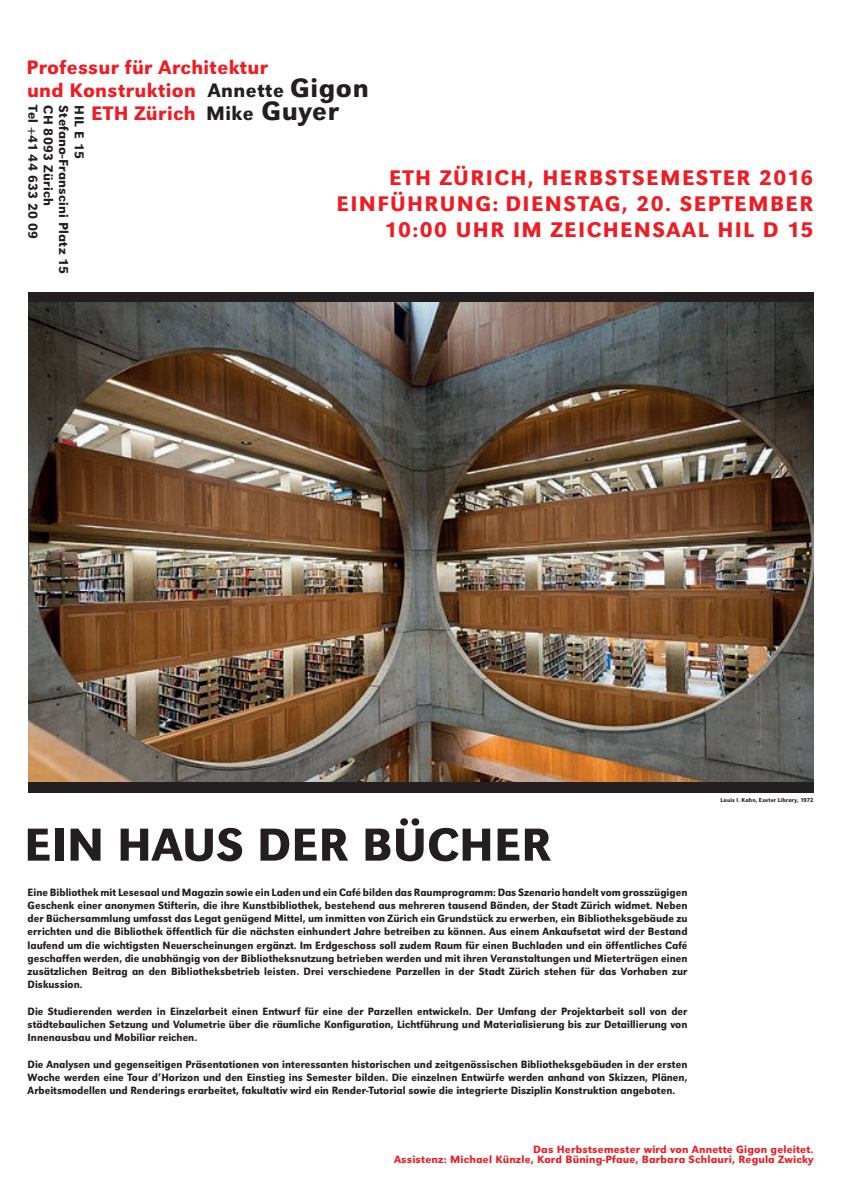
<style>
.page{position:relative;width:842px;height:1191px;background:#fff}
.page>*{position:absolute;margin:0;border:0;box-sizing:border-box;transform-origin:0 0}
.t1{font:48px "URW Grotesk T Medi Narr";color:#231f20;scale:1.06 1}
.t2{font:22px/26px "URW Grotesk T Medi Narr";letter-spacing:.06em;color:#ee1d23;text-align:right;scale:1.06 1}
.t3{font:20.3px "URW Grotesk T Medi Narr";letter-spacing:.015em;color:#ee1d23;scale:1.06 1}
.t4{font:13.5px "URW Grotesk T Medi Narr";letter-spacing:.015em;color:#231f20;scale:1.06 1}
.t5{font:11px/13.2px "URW Grotesk T Medi Narr";color:#231f20;text-align:justify}
.t6{font:11px/10px "URW Grotesk T Medi Narr";letter-spacing:.015em;color:#ee1d23;text-align:right;scale:1.06 1}
.t7{font:6px "URW Grotesk T Medi Narr";letter-spacing:.025em;color:#231f20}
.s1{color:#231f20}
.s2{font-size:27.5px;color:#231f20}
</style>
<div class="page">
<div style="left:28px;top:292px;width:786px;height:12px;background:#231f20"></div>
<div style="left:28px;top:781px;width:786px;height:11px;background:#231f20"></div>
<img style="left:29px;top:303px;width:785px;height:478px">
<h3 class="t3" style="left:26px;top:55px;width:229px">Professur für Architektur</h3>
<h3 class="t3" style="left:27px;top:79px;width:324px">und Konstruktion <span class="s1">Annette</span> <span class="s2">Gigon</span></h3>
<h3 class="t3" style="left:91px;top:102px;width:235px">ETH Zürich <span class="s1">Mike</span> <span class="s2">Guyer</span></h3>
<p class="t4" style="left:41px;top:105px;width:127px;rotate:90deg">Tel +41 44 633 20 09</p>
<p class="t4" style="left:56px;top:105px;width:96px;rotate:90deg">CH 8093 Zürich</p>
<p class="t4" style="left:71px;top:105px;width:160px;rotate:90deg">Stefano-Franscini Platz 15</p>
<p class="t4" style="left:87px;top:105px;width:51px;rotate:90deg">HIL E 15</p>
<h2 class="t2" style="left:336px;top:164px;width:451px">ETH ZÜRICH, HERBSTSEMESTER 2016<br>EINFÜHRUNG: DIENSTAG, 20. SEPTEMBER<br>10:00 UHR IM ZEICHENSAAL HIL D 15</h2>
<h1 class="t1" style="left:24px;top:817px;width:499px">EIN HAUS DER BÜCHER</h1>
<p class="t5" style="left:28px;top:885px;width:661px">Eine Bibliothek mit Lesesaal und Magazin sowie ein Laden und ein Café bilden das Raumprogramm: Das Szenario handelt vom grosszügigen Geschenk einer anonymen Stifterin, die ihre Kunstbibliothek, bestehend aus mehreren tausend Bänden, der Stadt Zürich widmet. Neben der Büchersammlung umfasst das Legat genügend Mittel, um inmitten von Zürich ein Grundstück zu erwerben, ein Bibliotheksgebäude zu errichten und die Bibliothek öffentlich für die nächsten einhundert Jahre betreiben zu können. Aus einem Ankaufsetat wird der Bestand laufend um die wichtigsten Neuerscheinungen ergänzt. Im Erdgeschoss soll zudem Raum für einen Buchladen und ein öffentliches Café geschaffen werden, die unabhängig von der Bibliotheksnutzung betrieben werden und mit ihren Veranstaltungen und Mieterträgen einen zusätzlichen Beitrag an den Bibliotheksbetrieb leisten. Drei verschiedene Parzellen in der Stadt Zürich stehen für das Vorhaben zur Diskussion.</p>
<p class="t5" style="left:28px;top:1004px;width:661px">Die Studierenden werden in Einzelarbeit einen Entwurf für eine der Parzellen entwickeln. Der Umfang der Projektarbeit soll von der städtebaulichen Setzung und Volumetrie über die räumliche Konfiguration, Lichtführung und Materialisierung bis zur Detaillierung von Innenausbau und Mobiliar reichen.</p>
<p class="t5" style="left:28px;top:1057px;width:661px">Die Analysen und gegenseitigen Präsentationen von interessanten historischen und zeitgenössischen Bibliotheksgebäuden in der ersten Woche werden eine Tour d’Horizon und den Einstieg ins Semester bilden. Die einzelnen Entwürfe werden anhand von Skizzen, Plänen, Arbeitsmodellen und Renderings erarbeitet, fakultativ wird ein Render-Tutorial sowie die integrierte Disziplin Konstruktion angeboten.</p>
<p class="t7" style="left:721px;top:796px;width:94px">Louis I. Kahn, Exeter Library, 1972</p>
<p class="t6" style="left:394px;top:1143px;width:397px">Das Herbstsemester wird von Annette Gigon geleitet.<br>Assistenz: Michael Künzle, Kord Büning-Pfaue, Barbara Schlauri, Regula Zwicky</p>
</div>
